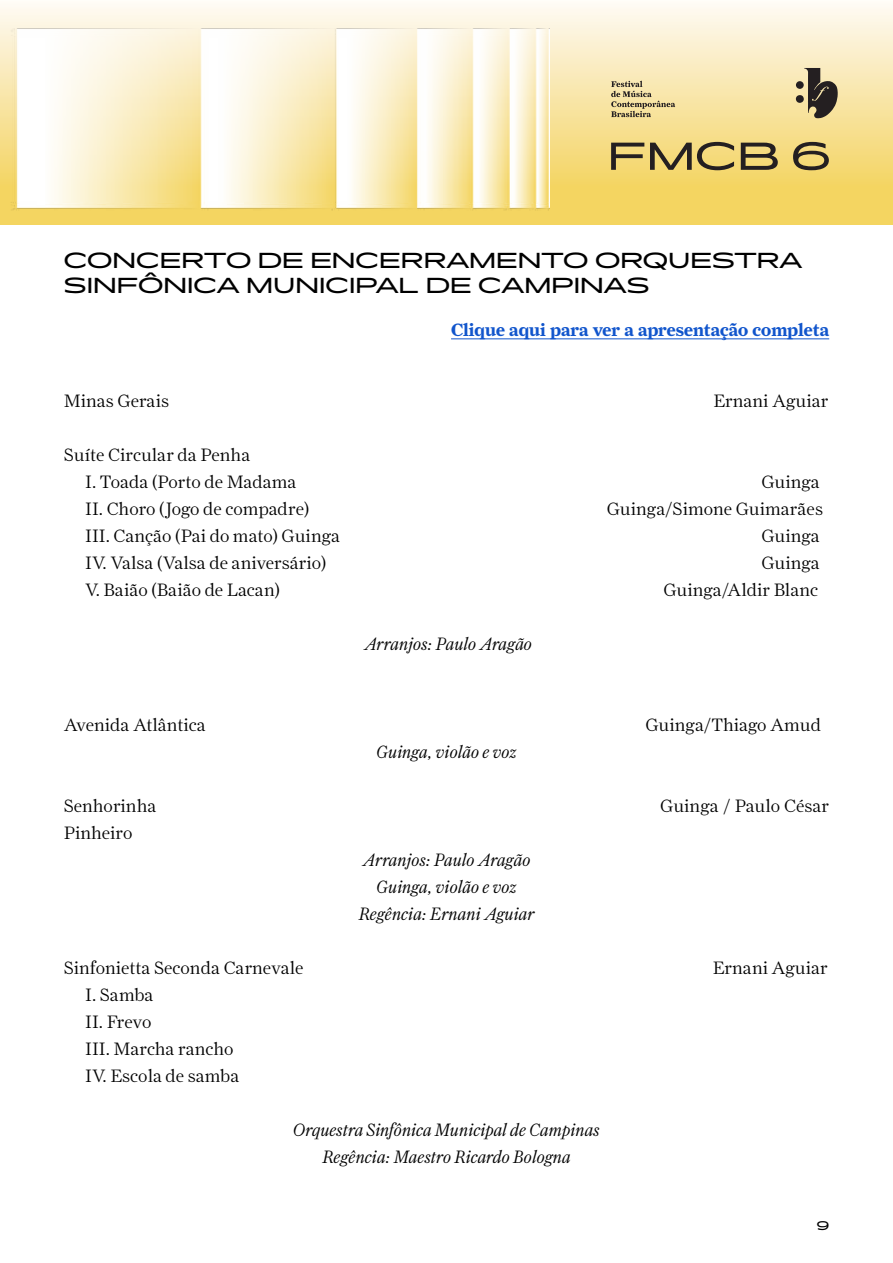
<style>
.page{position:relative;width:893px;height:1263px;background:#fff}
.page>*{position:absolute;margin:0;border:0;box-sizing:border-box;transform-origin:0 0}
.t1{font:21px/25.2px "Pano";color:#000}
.t2{font:300 18px/27px "Farnham Display";color:#000}
.t3{font:italic 300 18px/27px "Farnham Display";color:#000;text-align:center}
.t4{font:700 18px "Farnham Display";color:#15c}
.t5{font:12px "Pano";color:#000}
</style>
<div class="page">
<hr style="left:451px;top:339px;width:378px;height:1px;background:#15c">
<svg style="left:0;top:4px;width:893px;height:220px;background:#f8e5a5"></svg>
<svg style="left:611px;top:143px;width:33px;height:27px"></svg>
<svg style="left:650px;top:142px;width:84px;height:28px;background:#aa975b"></svg>
<svg style="left:741px;top:143px;width:37px;height:27px"></svg>
<svg style="left:793px;top:142px;width:36px;height:28px"></svg>
<svg style="left:793px;top:54px;width:45px;height:64px;background:#aa9e7f"></svg>
<div style="left:796px;top:95px;width:8px;height:8px;background:#241f21;border-radius:50%"></div>
<div style="left:796px;top:81px;width:8px;height:8px;background:#241f21;border-radius:50%"></div>
<svg style="left:611px;top:81px;width:64px;height:36px;background:#d0c08e"></svg>
<img style="left:4px;top:13px;width:545px;height:212px">
<p class="t1" style="left:64px;top:248px;width:740px">CONCERTO DE ENCERRAMENTO ORQUESTRA<br>SINFÔNICA MUNICIPAL DE CAMPINAS</p>
<p class="t4" style="left:451px;top:319px;width:380px">Clique aqui para ver a apresentação completa</p>
<p class="t2" style="left:64px;top:387px;width:107px">Minas Gerais</p>
<p class="t2" style="left:713px;top:387px;width:117px">Ernani Aguiar</p>
<p class="t2" style="left:85px;top:441px;width:213px;text-indent:-21px">Suíte Circular da Penha<br>I. Toada (Porto de Madama</p>
<p class="t2" style="left:761px;top:468px;width:60px">Guinga</p>
<p class="t2" style="left:85px;top:495px;width:226px">II. Choro (Jogo de compadre)</p>
<p class="t2" style="left:607px;top:495px;width:218px">Guinga/Simone Guimarães</p>
<p class="t2" style="left:85px;top:522px;width:256px">III. Canção (Pai do mato) Guinga</p>
<p class="t2" style="left:761px;top:522px;width:60px">Guinga</p>
<p class="t2" style="left:85px;top:549px;width:243px">IV. Valsa (Valsa de aniversário)</p>
<p class="t2" style="left:761px;top:549px;width:60px">Guinga</p>
<p class="t2" style="left:85px;top:576px;width:196px">V. Baião (Baião de Lacan)</p>
<p class="t2" style="left:663px;top:576px;width:156px">Guinga/Aldir Blanc</p>
<p class="t3" style="left:364px;top:630px;width:170px">Arranjos: Paulo Aragão</p>
<p class="t2" style="left:64px;top:711px;width:143px">Avenida Atlântica</p>
<p class="t2" style="left:645px;top:711px;width:177px">Guinga/Thiago Amud</p>
<p class="t3" style="left:377px;top:738px;width:141px">Guinga, violão e voz</p>
<p class="t2" style="left:64px;top:792px;width:94px">Senhorinha</p>
<p class="t2" style="left:660px;top:792px;width:171px">Guinga / Paulo César</p>
<p class="t2" style="left:64px;top:819px;width:70px">Pinheiro</p>
<p class="t3" style="left:359px;top:846px;width:177px">Arranjos: Paulo Aragão<br>Guinga, violão e voz<br>Regência: Ernani Aguiar</p>
<p class="t2" style="left:64px;top:954px;width:241px">Sinfonietta Seconda Carnevale</p>
<p class="t2" style="left:713px;top:954px;width:117px">Ernani Aguiar</p>
<p class="t2" style="left:85px;top:981px;width:156px">I. Samba<br>II. Frevo<br>III. Marcha rancho<br>IV. Escola de samba</p>
<p class="t3" style="left:293px;top:1116px;width:308px">Orquestra Sinfônica Municipal de Campinas<br>Regência: Maestro Ricardo Bologna</p>
<p class="t5" style="left:817px;top:1218px;width:14px">9</p>
</div>
